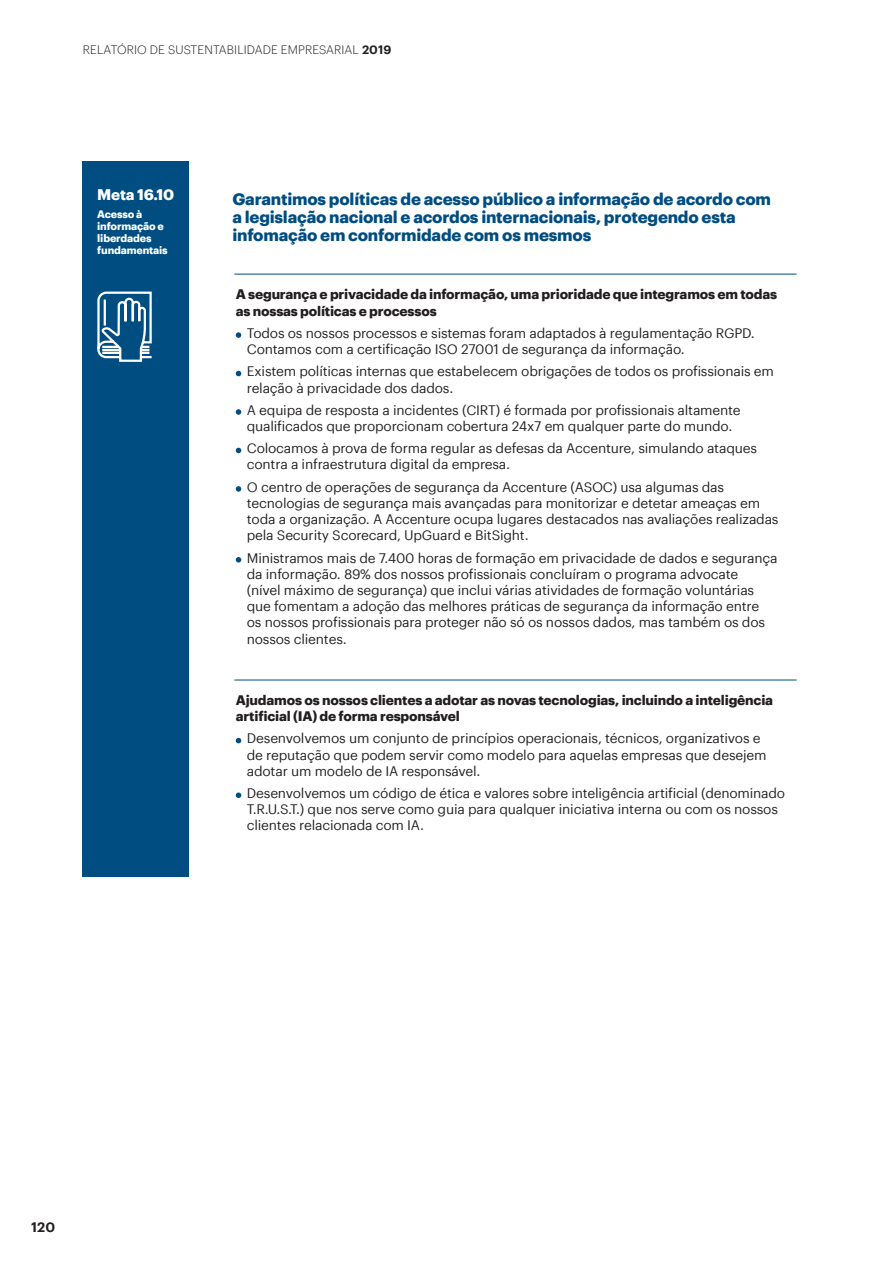
<style>
.page{position:relative;width:893px;height:1263px;background:#fff}
.page>*{position:absolute;margin:0;border:0;box-sizing:border-box;transform-origin:0 0}
.resaltado_gris{font:700 16.5px/18px "Graphik";letter-spacing:-.015em;color:#004d81}
.resaltado_gris-2{font:700 15px "Graphik";letter-spacing:-.015em;color:#fff}
.resaltado_gris-3{font:13.5px/16.2px "Graphik";letter-spacing:-.015em;color:#231f20}
.resaltado_gris-4{font:700 13.5px/16.2px "Graphik";letter-spacing:-.015em;color:#231f20}
.t1{font:600 13.5px "Graphik";color:#231f20}
.t2{font:300 12px "Graphik";letter-spacing:.005em;color:#231f20}
.resaltado_gris-5{font:700 10.5px/12px "Graphik";letter-spacing:-.015em;color:#fff}
.s1{font-weight:600}
</style>
<div class="page">
<div style="left:82px;top:162px;width:107px;height:715px;background:#004d81"></div>
<svg style="left:236px;top:332px;width:5px;height:6px"></svg>
<svg style="left:236px;top:371px;width:5px;height:5px"></svg>
<svg style="left:236px;top:409px;width:5px;height:6px"></svg>
<svg style="left:236px;top:448px;width:5px;height:5px"></svg>
<svg style="left:236px;top:486px;width:5px;height:6px"></svg>
<svg style="left:236px;top:557px;width:5px;height:5px"></svg>
<svg style="left:236px;top:738px;width:5px;height:5px"></svg>
<svg style="left:236px;top:792px;width:5px;height:6px"></svg>
<hr style="left:234px;top:274px;width:563px;height:1px;background:#004d81">
<hr style="left:234px;top:680px;width:563px;height:1px;background:#004d81">
<svg style="left:97px;top:291px;width:55px;height:71px"></svg>
<p class="t2" style="left:83px;top:41px;width:310px">RELATÓRIO DE SUSTENTABILIDADE EMPRESARIAL <span class="s1">2019</span></p>
<p class="resaltado_gris-2" style="left:97px;top:182px;width:78px">Meta 16.10</p>
<p class="resaltado_gris-5" style="left:97px;top:207px;width:72px">Acesso à informação e liberdades fundamentais</p>
<p class="resaltado_gris" style="left:232px;top:188px;width:540px">Garantimos políticas de acesso público a informação de acordo com a legislação nacional e acordos internacionais, protegendo esta infomação em conformidade com os mesmos</p>
<p class="resaltado_gris-4" style="left:236px;top:285px;width:543px">A segurança e privacidade da informação, uma prioridade que integramos em todas as nossas políticas e processos</p>
<p class="resaltado_gris-3" style="left:247px;top:324px;width:509px">Todos os nossos processos e sistemas foram adaptados à regulamentação RGPD.<br>Contamos com a certificação ISO 27001 de segurança da informação.</p>
<p class="resaltado_gris-3" style="left:247px;top:362px;width:529px">Existem políticas internas que estabelecem obrigações de todos os profissionais em relação à privacidade dos dados.</p>
<p class="resaltado_gris-3" style="left:247px;top:401px;width:495px">A equipa de resposta a incidentes (CIRT) é formada por profissionais altamente qualificados que proporcionam cobertura 24x7 em qualquer parte do mundo.</p>
<p class="resaltado_gris-3" style="left:247px;top:439px;width:512px">Colocamos à prova de forma regular as defesas da Accenture, simulando ataques contra a infraestrutura digital da empresa.</p>
<p class="resaltado_gris-3" style="left:247px;top:477px;width:533px">O centro de operações de segurança da Accenture (ASOC) usa algumas das tecnologias de segurança mais avançadas para monitorizar e detetar ameaças em toda a organização. A Accenture ocupa lugares destacados nas avaliações realizadas pela Security Scorecard, UpGuard e BitSight.</p>
<p class="resaltado_gris-3" style="left:247px;top:548px;width:532px">Ministramos mais de 7.400 horas de formação em privacidade de dados e segurança da informação. 89% dos nossos profissionais concluíram o programa advocate<br>(nível máximo de segurança) que inclui várias atividades de formação voluntárias que fomentam a adoção das melhores práticas de segurança da informação entre<br>os nossos profissionais para proteger não só os nossos dados, mas também os dos nossos clientes.</p>
<p class="resaltado_gris-4" style="left:236px;top:691px;width:539px">Ajudamos os nossos clientes a adotar as novas tecnologias, incluindo a inteligência artificial (IA) de forma responsável</p>
<p class="resaltado_gris-3" style="left:247px;top:729px;width:521px">Desenvolvemos um conjunto de princípios operacionais, técnicos, organizativos e de reputação que podem servir como modelo para aquelas empresas que desejem adotar um modelo de IA responsável.</p>
<p class="resaltado_gris-3" style="left:247px;top:784px;width:540px">Desenvolvemos um código de ética e valores sobre inteligência artificial (denominado<br>T.R.U.S.T.) que nos serve como guia para qualquer iniciativa interna ou com os nossos clientes relacionada com IA.</p>
<p class="t1" style="left:31px;top:1216px;width:25px">120</p>
</div>
